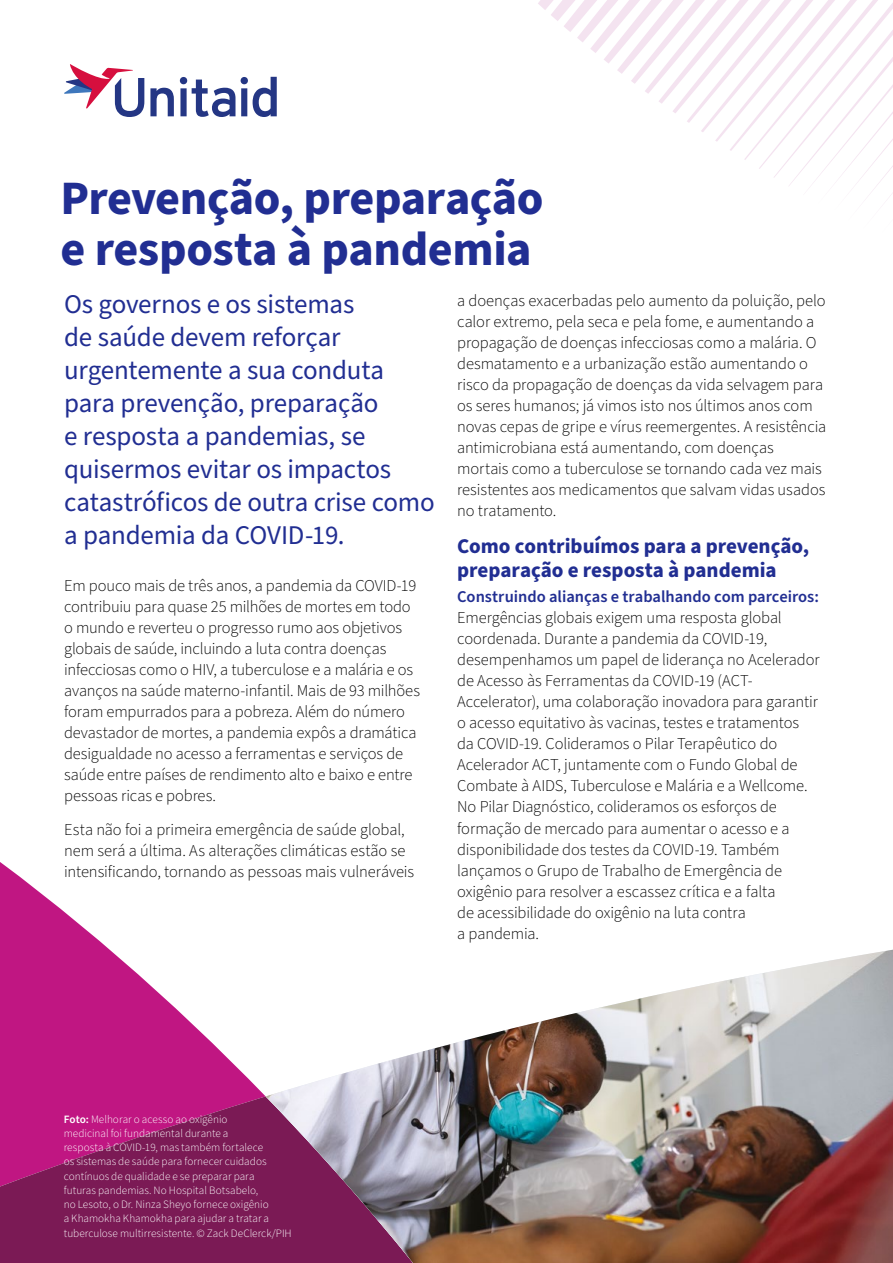
<style>
.page{position:relative;width:893px;height:1263px;background:#fff}
.page>*{position:absolute;margin:0;border:0;box-sizing:border-box;transform-origin:0 0}
.Title_H1{font:700 48px/51px "Source Sans Pro";letter-spacing:-.01em;color:#212e92}
.Intro_copy{font:27px/33px "Source Sans Pro";letter-spacing:-.01em;color:#212e92}
.Subheading{font:700 21px/24px "Source Sans Pro";color:#212e92}
.Body_Copy_11pt{font:300 16.5px/21px "Source Sans Pro";letter-spacing:-.005em;color:#000}
.Photo_Description{font:300 11.25px/14.2px "Source Sans Pro";color:#fff}
.s1{font-weight:600;color:#212e92}
.s2{font-weight:600}
</style>
<div class="page">
<svg style="left:0;top:862px;width:265px;height:234px;fill:#c01682"></svg>
<svg style="left:0;top:1096px;width:266px;height:167px;fill:#7b1a55"></svg>
<svg style="left:855px;top:0;width:26px;height:201px"></svg>
<svg style="left:830px;top:0;width:25px;height:189px"></svg>
<svg style="left:804px;top:0;width:26px;height:188px"></svg>
<svg style="left:780px;top:0;width:24px;height:186px"></svg>
<svg style="left:755px;top:0;width:25px;height:178px"></svg>
<svg style="left:729px;top:0;width:26px;height:160px"></svg>
<svg style="left:703px;top:0;width:26px;height:142px"></svg>
<svg style="left:538px;top:0;width:165px;height:132px"></svg>
<img style="left:266px;top:950px;width:627px;height:313px">
<svg style="left:64px;top:64px;width:80px;height:53px"></svg>
<svg style="left:150px;top:88px;width:24px;height:28px"></svg>
<svg style="left:241px;top:77px;width:36px;height:40px"></svg>
<svg style="left:180px;top:77px;width:55px;height:40px"></svg>
<p class="Title_H1" style="left:61px;top:173px;width:484px">Prevenção, preparação e resposta à pandemia</p>
<p class="Intro_copy" style="left:64px;top:289px;width:372px">Os governos e os sistemas<br>de saúde devem reforçar urgentemente a sua conduta para prevenção, preparação<br>e resposta a pandemias, se quisermos evitar os impactos catastróficos de outra crise como a pandemia da COVID-19.</p>
<p class="Body_Copy_11pt" style="left:64px;top:575px;width:357px">Em pouco mais de três anos, a pandemia da COVID-19 contribuiu para quase 25 milhões de mortes em todo o mundo e reverteu o progresso rumo aos objetivos globais de saúde, incluindo a luta contra doenças infecciosas como o HIV, a tuberculose e a malária e os avanços na saúde materno-infantil. Mais de 93 milhões foram empurrados para a pobreza. Além do número devastador de mortes, a pandemia expôs a dramática desigualdade no acesso a ferramentas e serviços de saúde entre países de rendimento alto e baixo e entre pessoas ricas e pobres.</p>
<p class="Body_Copy_11pt" style="left:64px;top:819px;width:352px">Esta não foi a primeira emergência de saúde global, nem será a última. As alterações climáticas estão se intensificando, tornando as pessoas mais vulneráveis</p>
<p class="Body_Copy_11pt" style="left:457px;top:291px;width:371px">a doenças exacerbadas pelo aumento da poluição, pelo calor extremo, pela seca e pela fome, e aumentando a propagação de doenças infecciosas como a malária. O desmatamento e a urbanização estão aumentando o risco da propagação de doenças da vida selvagem para os seres humanos; já vimos isto nos últimos anos com novas cepas de gripe e vírus reemergentes. A resistência antimicrobiana está aumentando, com doenças mortais como a tuberculose se tornando cada vez mais resistentes aos medicamentos que salvam vidas usados no tratamento.</p>
<p class="Subheading" style="left:457px;top:535px;width:354px">Como contribuímos para a prevenção, preparação e resposta à pandemia</p>
<p class="Body_Copy_11pt" style="left:457px;top:587px;width:364px"><span class="s1">Construindo alianças e trabalhando com parceiros:<br></span>Emergências globais exigem uma resposta global coordenada. Durante a pandemia da COVID-19, desempenhamos um papel de liderança no Acelerador de Acesso às Ferramentas da COVID-19 (ACT-Accelerator), uma colaboração inovadora para garantir o acesso equitativo às vacinas, testes e tratamentos da COVID-19. Colideramos o Pilar Terapêutico do Acelerador ACT, juntamente com o Fundo Global de Combate à AIDS, Tuberculose e Malária e a Wellcome.<br>No Pilar Diagnóstico, colideramos os esforços de formação de mercado para aumentar o acesso e a disponibilidade dos testes da COVID-19. Também lançamos o Grupo de Trabalho de Emergência de oxigênio para resolver a escassez crítica e a falta<br>de acessibilidade do oxigênio na luta contra<br>a pandemia.</p>
<p class="Photo_Description" style="left:64px;top:1112px;width:230px"><span class="s2">Foto:</span> Melhorar o acesso ao oxigênio<br>medicinal foi fundamental durante a<br>resposta à COVID-19, mas também fortalece<br>os sistemas de saúde para fornecer cuidados contínuos de qualidade e se preparar para<br>futuras pandemias. No Hospital Botsabelo,<br>no Lesoto, o Dr. Ninza Sheyo fornece oxigênio<br>a Khamokha Khamokha para ajudar a tratar a tuberculose multirresistente. © Zack DeClerck/PIH</p>
</div>
